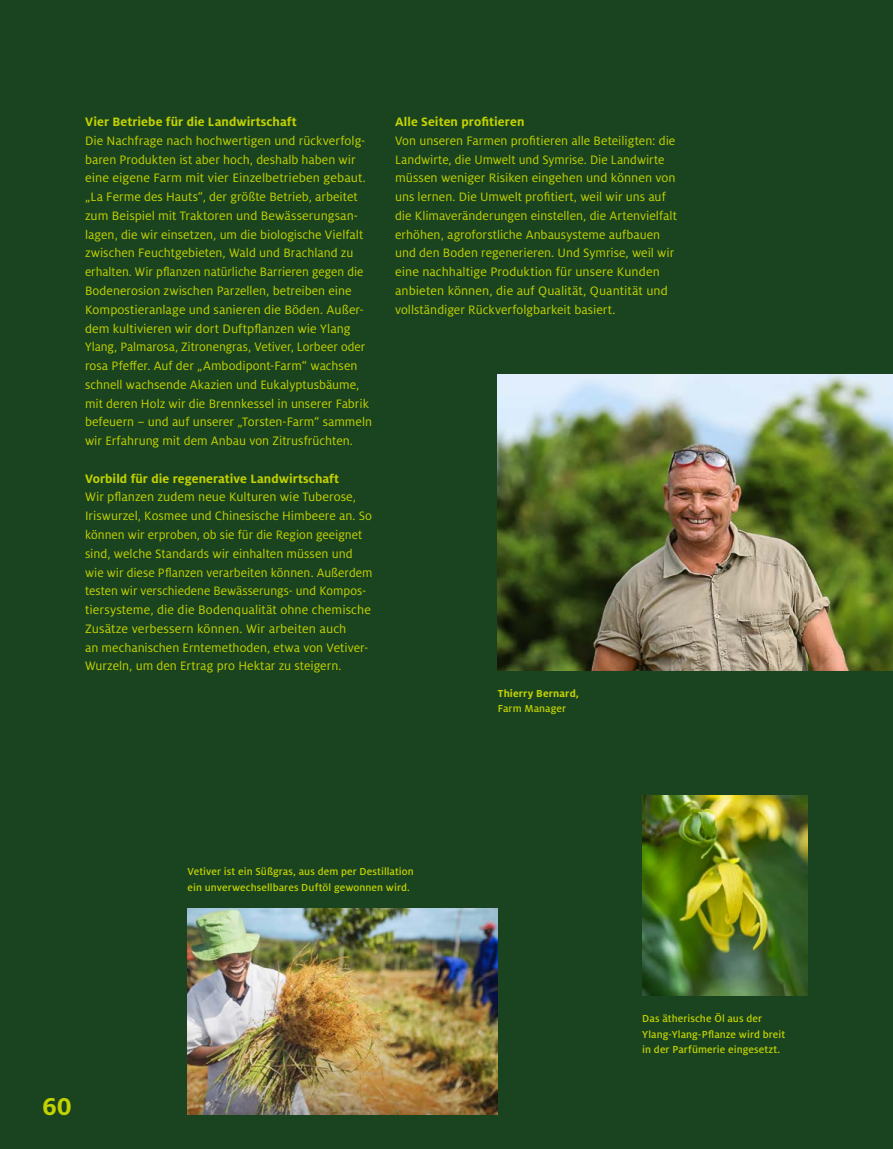
<style>
.page{position:relative;width:893px;height:1149px;background:#fff}
.page>*{position:absolute;margin:0;border:0;box-sizing:border-box;transform-origin:0 0}
.t1{font:700 27px "Milo OT";color:#c3d200}
.t2{font:13.5px/18.8px "Milo OT";color:#c3d200}
.t3{font:700 13.5px "Milo OT";letter-spacing:.005em;color:#c3d200}
.t4{font:500 11.25px/15.8px "Milo OT";letter-spacing:.01em;color:#c3d200}
.t5{font:700 11.25px "Milo OT";letter-spacing:.015em;color:#c3d200}
</style>
<div class="page">
<div style="left:0;top:0;width:893px;height:1148px;background:#1a4420"></div>
<img style="left:188px;top:908px;width:310px;height:206px">
<img style="left:498px;top:374px;width:395px;height:296px">
<img style="left:642px;top:795px;width:166px;height:200px">
<p class="t3" style="left:85px;top:114px;width:213px">Vier Betriebe für die Landwirtschaft</p>
<p class="t2" style="left:85px;top:131px;width:289px">Die Nachfrage nach hochwertigen und rückverfolg&shy;baren Produkten ist aber hoch, deshalb haben wir eine eigene Farm mit vier Einzelbetrieben gebaut. „La Ferme des Hauts“, der größte Betrieb, arbeitet zum Beispiel mit Traktoren und Bewässerungsan&shy;lagen, die wir einsetzen, um die biologische Vielfalt zwischen Feuchtgebieten, Wald und Brachland zu erhalten. Wir pflanzen natürliche Barrieren gegen die Bodenerosion zwischen Parzellen, betreiben eine Kompostieranlage und sanieren die Böden. Außer&shy;dem kultivieren wir dort Duftpflanzen wie Ylang Ylang, Palmarosa, Zitronengras, Vetiver, Lorbeer oder rosa Pfeffer. Auf der „Ambodipont-Farm“ wachsen schnell wachsende Akazien und Eukalyptusbäume, mit deren Holz wir die Brennkessel in unserer Fabrik befeuern – und auf unserer „Torsten-Farm“ sammeln wir Erfahrung mit dem Anbau von Zitrusfrüchten.</p>
<p class="t3" style="left:85px;top:470px;width:256px">Vorbild für die regenerative Landwirtschaft</p>
<p class="t2" style="left:85px;top:488px;width:289px">Wir pflanzen zudem neue Kulturen wie Tuberose, Iriswurzel, Kosmee und Chinesische Himbeere an. So können wir erproben, ob sie für die Region geeignet sind, welche Standards wir einhalten müssen und wie wir diese Pflanzen verarbeiten können. Außerdem testen wir verschiedene Bewässerungs- und Kompos&shy;tiersysteme, die die Bodenqualität ohne chemische Zusätze verbessern können. Wir arbeiten auch<br>an mechanischen Erntemethoden, etwa von Vetiver-Wurzeln, um den Ertrag pro Hektar zu steigern.</p>
<p class="t3" style="left:395px;top:114px;width:131px">Alle Seiten profitieren</p>
<p class="t2" style="left:395px;top:131px;width:283px">Von unseren Farmen profitieren alle Beteiligten: die Landwirte, die Umwelt und Symrise. Die Landwirte müssen weniger Risiken eingehen und können von uns lernen. Die Umwelt profitiert, weil wir uns auf die Klimaveränderungen einstellen, die Artenvielfalt erhöhen, agroforstliche Anbausysteme aufbauen und den Boden regenerieren. Und Symrise, weil wir eine nachhaltige Produktion für unsere Kunden anbieten können, die auf Qualität, Quantität und vollständiger Rückverfolgbarkeit basiert.</p>
<p class="t5" style="left:498px;top:686px;width:83px">Thierry Bernard,</p>
<p class="t4" style="left:498px;top:700px;width:70px">Farm Manager</p>
<h1 class="t1" style="left:43px;top:1090px;width:30px">60</h1>
<p class="t4" style="left:188px;top:863px;width:228px">Vetiver ist ein Süßgras, aus dem per Destillation ein unverwechsellbares Duftöl gewonnen wird.</p>
<p class="t4" style="left:642px;top:1010px;width:144px">Das ätherische Öl aus der<br>Ylang-Ylang-Pflanze wird breit in der Parfümerie eingesetzt.</p>
</div>
